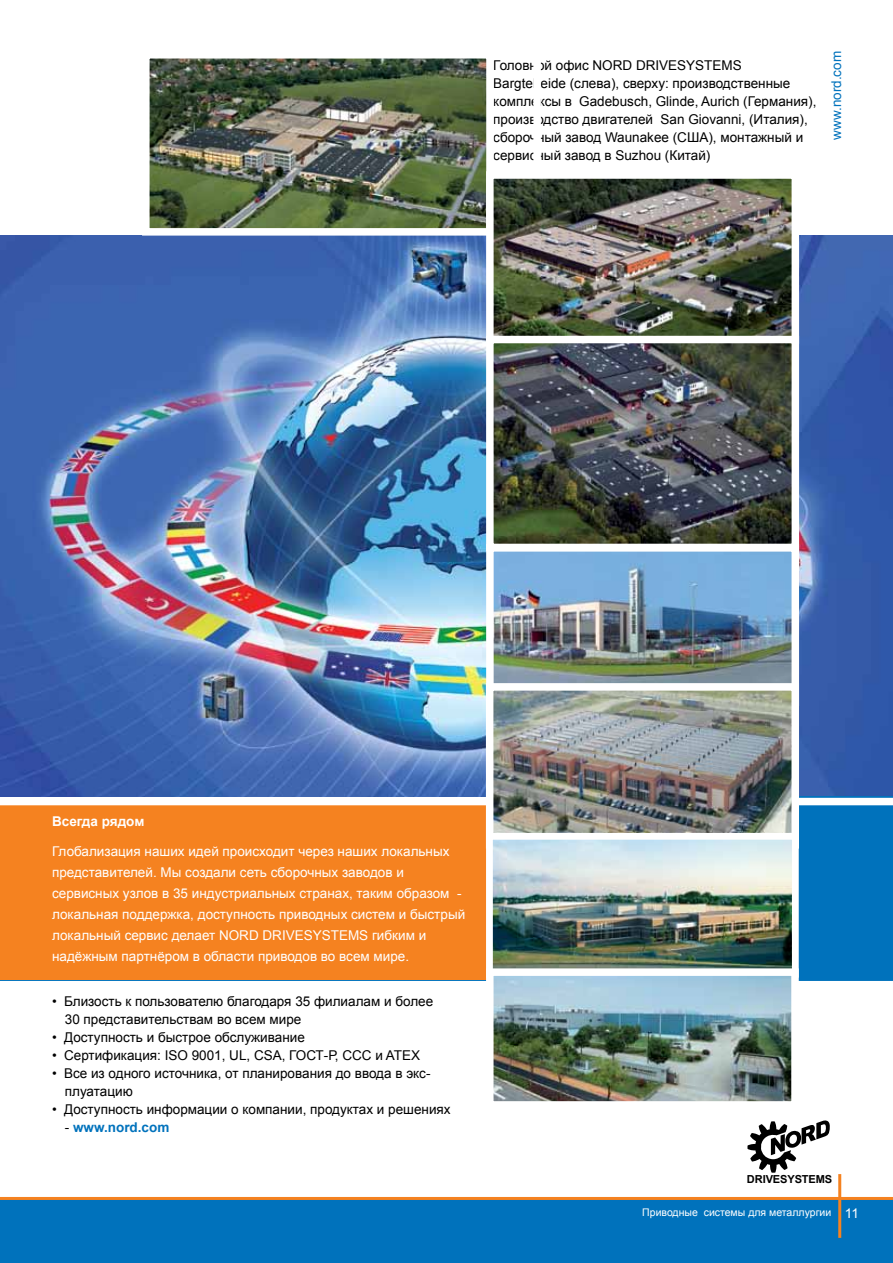
<style>
.page{position:relative;width:893px;height:1263px;background:#fff}
.page>*{position:absolute;margin:0;border:0;box-sizing:border-box;transform-origin:0 0}
.t1{font:13.5px/18px "Arial";color:#000}
.t2{font:13.5px/21px "Arial";color:#fff}
.t3{font:700 13.5px "Arial";color:#0072bc}
.t4{font:13.5px "Arial";color:#0072bc}
.t5{font:700 13.5px "Arial";color:#fff}
.t6{font:700 11.1px "Arial";letter-spacing:-.01em;color:#000}
.t7{font:10.5px "Arial";color:#fff}
.s1{font-weight:400;color:#000}
</style>
<div class="page">
<div style="left:0;top:1198px;width:893px;height:65px;background:#0072bc"></div>
<hr style="left:0;top:1197px;width:893px;height:3px;background:#f58220">
<hr style="left:838px;top:1174px;width:3px;height:64px;background:#f58220">
<svg style="left:747px;top:1120px;width:83px;height:53px"></svg>
<img style="left:0;top:235px;width:893px;height:562px">
<hr style="left:0;top:979px;width:893px;height:2px;background:#0072bc">
<div style="left:763px;top:796px;width:130px;height:184px;background:#0072bc"></div>
<div style="left:0;top:798px;width:536px;height:182px;background:#f58220"></div>
<div style="left:0;top:798px;width:893px;height:7px;background:#fff"></div>
<img style="left:151px;top:60px;width:334px;height:167px">
<div style="left:142px;top:51px;width:352px;height:185px;border:8px solid #fff"></div>
<img style="left:495px;top:180px;width:295px;height:503px">
<div style="left:486px;top:171px;width:313px;height:173px;border:8px solid #fff"></div>
<div style="left:486px;top:544px;width:313px;height:162px;border:8px solid #fff"></div>
<div style="left:486px;top:336px;width:313px;height:215px;border:8px solid #fff"></div>
<img style="left:495px;top:692px;width:295px;height:141px">
<div style="left:486px;top:683px;width:313px;height:166px;border:8px solid #fff"></div>
<img style="left:494px;top:841px;width:297px;height:127px">
<div style="left:486px;top:833px;width:313px;height:145px;border:7px solid #fff"></div>
<img style="left:495px;top:977px;width:295px;height:123px">
<div style="left:486px;top:968px;width:313px;height:141px;border:8px solid #fff"></div>
<p class="t1" style="left:493px;top:56px;width:325px">Головной офис NORD DRIVESYSTEMS Bargteheide (слева), сверху: производственные комплексы в Gadebusch, Glinde, Aurich (Германия), производство двигателей San Giovanni, (Италия), сборочный завод Waunakee (США), монтажный и сервисный завод в Suzhou (Китай)</p>
<p class="t4" style="left:828px;top:140px;width:90px;rotate:-90deg">www.nord.com</p>
<p class="t5" style="left:52px;top:812px;width:94px">Всегда рядом</p>
<p class="t2" style="left:52px;top:840px;width:415px">Глобализация наших идей происходит через наших локальных представителей. Мы создали сеть сборочных заводов и сервисных узлов в 35 индустриальных странах, таким образом - локальная поддержка, доступность приводных систем и быстрый локальный сервис делает NORD DRIVESYSTEMS гибким и надёжным партнёром в области приводов во всем мире.</p>
<p class="t1" style="left:65px;top:993px;width:370px;text-indent:-13px">• Близость к пользователю благодаря 35 филиалам и более<br>30 представительствам во всем мире</p>
<p class="t1" style="left:52px;top:1029px;width:254px">• Доступность и быстрое обслуживание</p>
<p class="t1" style="left:52px;top:1047px;width:370px">• Сертификация: ISO 9001, UL, CSA, ГОСТ-Р, CCC и ATEX</p>
<p class="t1" style="left:65px;top:1065px;width:367px;text-indent:-13px">• Все из одного источника, от планирования до ввода в экс&shy;плуатацию</p>
<p class="t1" style="left:52px;top:1101px;width:400px">• Доступность информации о компании, продуктах и решениях</p>
<p class="t3" style="left:65px;top:1119px;width:106px"><span class="s1">-</span> www.nord.com</p>
<p class="t6" style="left:747px;top:1172px;width:87px">DRIVESYSTEMS</p>
<p class="t7" style="left:642px;top:1206px;width:190px">Приводные системы для металлургии</p>
<p class="t2" style="left:845px;top:1203px;width:16px">11</p>
</div>
